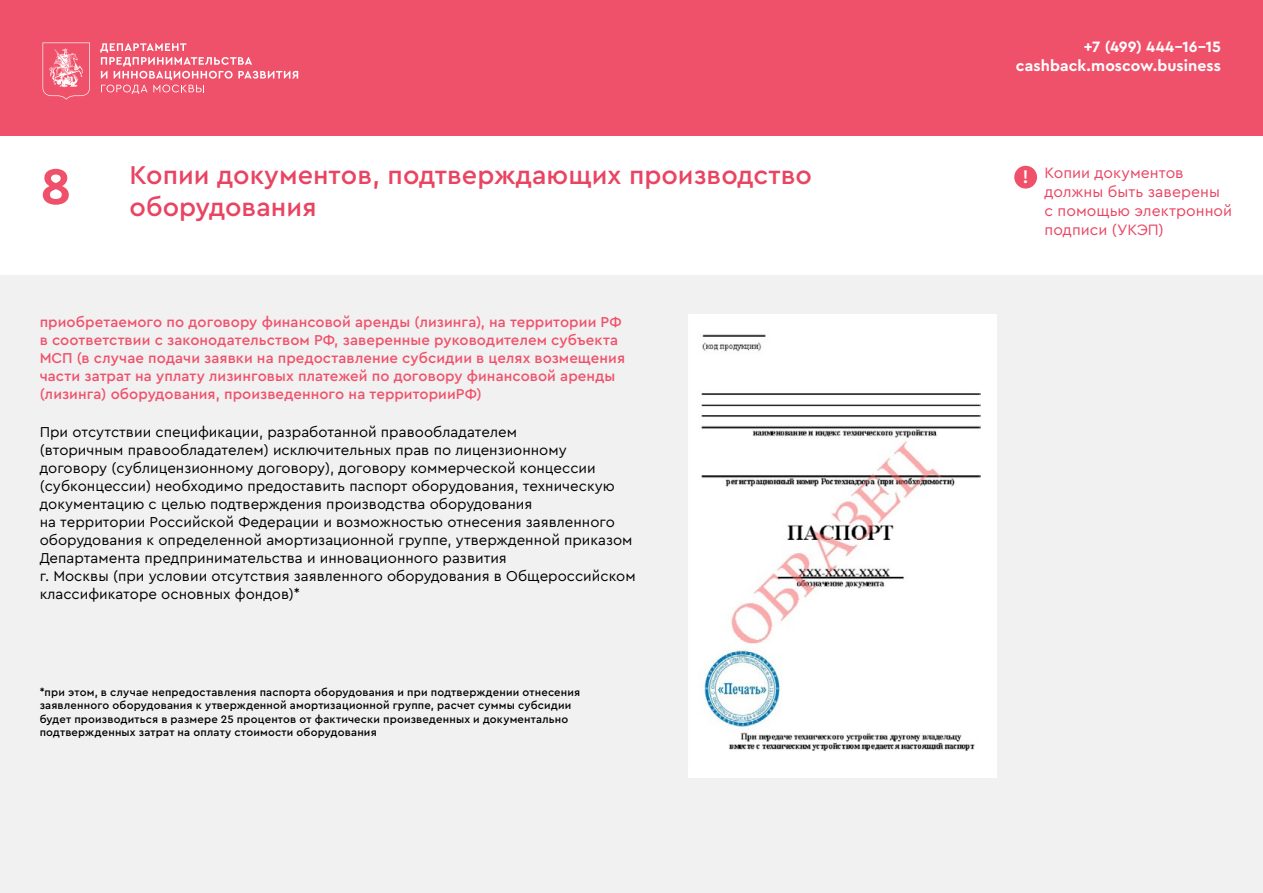
<style>
.page{position:relative;width:1263px;height:893px;background:#fff}
.page>*{position:absolute;margin:0;border:0;box-sizing:border-box;transform-origin:0 0}
.t1{font:500 27px/32.4px "Cera Pro";color:#e94462}
.t2{font:500 19.2px "Cera Pro";color:#fff}
.t3{font:15.75px/18.9px "Cera Pro";color:#e94462}
.t4{font:700 15.75px/18.9px "Cera Pro";letter-spacing:.005em;color:#fff;text-align:right}
.t5{font:15px/18px "Cera Pro";color:#000}
.t6{font:500 15px/18px "Cera Pro";letter-spacing:.005em;color:#f0516a}
.t7{font:500 11.25px/13.5px "Cera Pro";letter-spacing:.015em;color:#000}
</style>
<div class="page">
<div style="left:0;top:0;width:1263px;height:135px;background:#f0516a"></div>
<svg style="left:43px;top:43px;width:47px;height:57px"></svg>
<svg style="left:100px;top:43px;width:198px;height:51px"></svg>
<div style="left:0;top:276px;width:1263px;height:617px;background:#f1f1f2"></div>
<div style="left:688px;top:314px;width:308px;height:464px;background:#fff"></div>
<img style="left:701px;top:334px;width:280px;height:417px">
<div style="left:1014px;top:166px;width:23px;height:23px;background:#f0516a;border-radius:50%"></div>
<h1 class="t1" style="left:40px;top:157px;width:773px;text-indent:89px">Копии документов, подтверждающих производство<br><sup>8</sup> оборудования</h1>
<p class="t6" style="left:40px;top:312px;width:587px">приобретаемого по договору финансовой аренды (лизинга), на территории РФ в соответствии с законодательством РФ, заверенные руководителем субъекта МСП (в случае подачи заявки на предоставление субсидии в целях возмещения части затрат на уплату лизинговых платежей по договору финансовой аренды (лизинга) оборудования, произведенного на территорииРФ)</p>
<p class="t5" style="left:40px;top:423px;width:597px">При отсутствии спецификации, разработанной правообладателем<br>(вторичным правообладателем) исключительных прав по лицензионному договору (сублицензионному договору), договору коммерческой концессии (субконцессии) необходимо предоставить паспорт оборудования, техническую документацию с целью подтверждения производства оборудования<br>на территории Российской Федерации и возможностью отнесения заявленного оборудования к определенной амортизационной группе, утвержденной приказом Департамента предпринимательства и инновационного развития<br>г. Москвы (при условии отсутствия заявленного оборудования в Общероссийском классификаторе основных фондов)*</p>
<p class="t7" style="left:40px;top:685px;width:542px">*при этом, в случае непредоставления паспорта оборудования и при подтверждении отнесения заявленного оборудования к утвержденной амортизационной группе, расчет суммы субсидии будет производиться в размере 25 процентов от фактически произведенных и документально подтвержденных затрат на оплату стоимости оборудования</p>
<p class="t4" style="left:1016px;top:37px;width:207px">+7 (499) 444–16–15 cashback.moscow.business</p>
<p class="t2" style="left:1022px;top:164px;width:8px">!</p>
<p class="t3" style="left:1044px;top:163px;width:189px">Копии документов должны быть заверены с помощью электронной подписи (УКЭП)</p>
</div>
